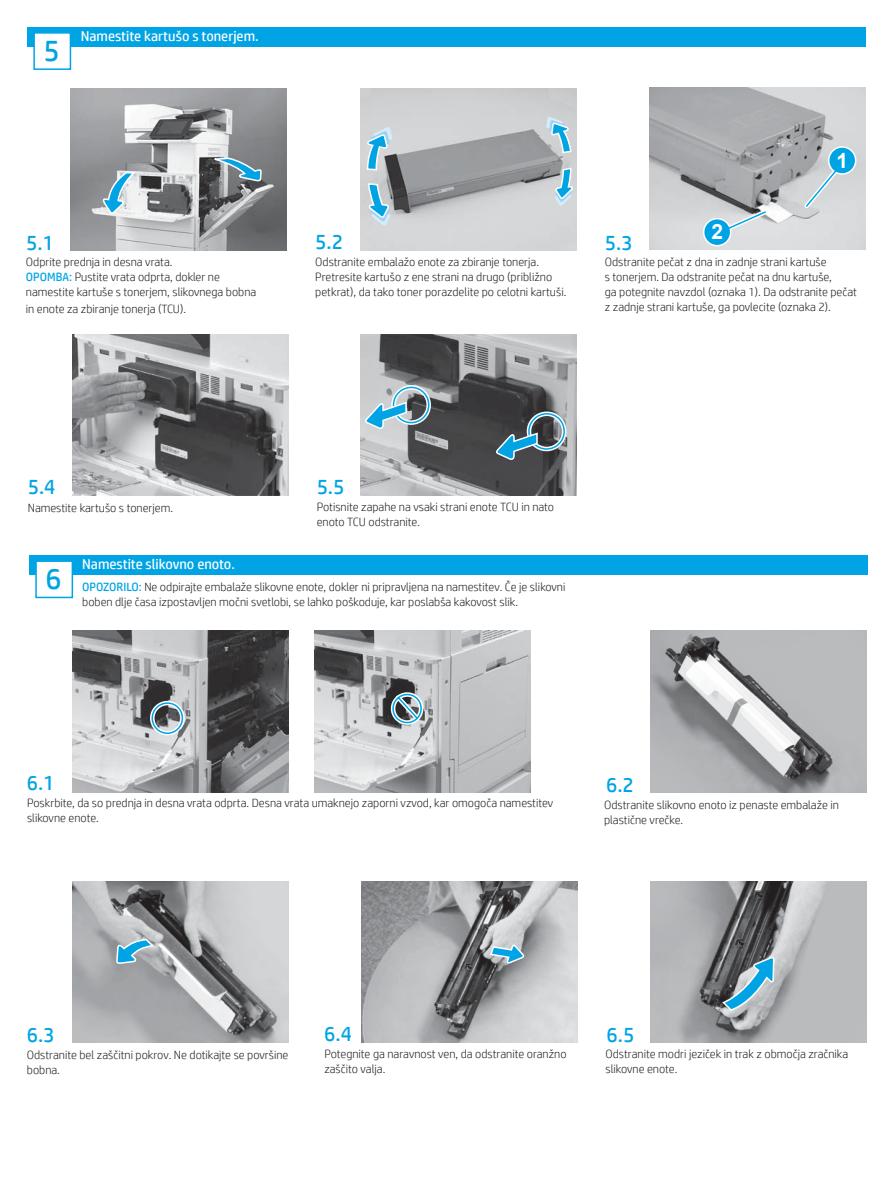
<style>
.page{position:relative;width:893px;height:1188px;background:#fff}
.page>*{position:absolute;margin:0;border:0;box-sizing:border-box;transform-origin:0 0}
.t1{font:30px "HP Simplified";color:#00a4e4}
.t2{font:21px "HP Simplified";color:#00a4e4}
.t3{font:14.25px "HP Simplified";color:#fff}
.t4{font:300 12px/15px "HP Simplified";color:#231f20}
.s1{font-weight:400;color:#00a4e4}
</style>
<div class="page">
<img style="left:650px;top:87px;width:216px;height:162px">
<div style="left:829px;top:147px;width:27px;height:27px;background:#00a4e4;border-radius:50%"></div>
<div style="left:828px;top:146px;width:28px;height:29px;border:2px solid #fff;border-radius:50%"></div>
<div style="left:704px;top:219px;width:27px;height:27px;background:#00a4e4;border-radius:50%"></div>
<div style="left:703px;top:218px;width:28px;height:28px;border:2px solid #fff;border-radius:50%"></div>
<div style="left:29px;top:555px;width:838px;height:20px;background:#00a4e4"></div>
<div style="left:35px;top:560px;width:38px;height:38px;background:#fff;border:2px solid #00a4e4"></div>
<div style="left:27px;top:27px;width:838px;height:19px;background:#00a4e4"></div>
<div style="left:33px;top:32px;width:38px;height:38px;background:#fff;border:2px solid #00a4e4"></div>
<img style="left:73px;top:334px;width:216px;height:162px">
<img style="left:360px;top:334px;width:216px;height:162px">
<svg style="left:363px;top:383px;width:206px;height:77px;background:#6b777d"></svg>
<img style="left:314px;top:631px;width:216px;height:161px">
<svg style="left:389px;top:690px;width:37px;height:37px"></svg>
<img style="left:650px;top:631px;width:216px;height:161px">
<img style="left:72px;top:881px;width:216px;height:162px">
<svg style="left:116px;top:938px;width:39px;height:27px"></svg>
<img style="left:361px;top:881px;width:216px;height:162px">
<svg style="left:489px;top:943px;width:35px;height:23px"></svg>
<img style="left:650px;top:881px;width:216px;height:162px">
<svg style="left:722px;top:956px;width:53px;height:58px;background:#769bab"></svg>
<img style="left:72px;top:631px;width:216px;height:161px">
<div style="left:150px;top:701px;width:35px;height:35px;border:4px solid #fff;border-radius:50%"></div>
<div style="left:151px;top:702px;width:32px;height:32px;border:2px solid #00a4e4;border-radius:50%"></div>
<img style="left:360px;top:88px;width:216px;height:162px">
<svg style="left:367px;top:182px;width:24px;height:44px"></svg>
<svg style="left:365px;top:127px;width:28px;height:44px"></svg>
<svg style="left:554px;top:167px;width:19px;height:39px"></svg>
<svg style="left:546px;top:117px;width:26px;height:37px"></svg>
<img style="left:71px;top:88px;width:216px;height:162px">
<svg style="left:101px;top:171px;width:35px;height:43px"></svg>
<svg style="left:205px;top:157px;width:57px;height:25px"></svg>
<svg style="left:800px;top:152px;width:45px;height:60px;background:#b3cad4"></svg>
<svg style="left:712px;top:206px;width:59px;height:33px"></svg>
<h1 class="t1" style="left:44px;top:31px;width:18px">5</h1>
<p class="t3" style="left:81px;top:27px;width:179px">Namestite kartušo s tonerjem.</p>
<h2 class="t2" style="left:26px;top:229px;width:29px">5.1</h2>
<h2 class="t2" style="left:315px;top:228px;width:29px">5.2</h2>
<h2 class="t2" style="left:605px;top:229px;width:29px">5.3</h2>
<p class="t4" style="left:26px;top:254px;width:232px">Odprite prednja in desna vrata.<br><span class="s1">OPOMBA:</span> Pustite vrata odprta, dokler ne namestite kartuše s tonerjem, slikovnega bobna</p>
<p class="t4" style="left:26px;top:301px;width:162px">in enote za zbiranje tonerja (TCU).</p>
<p class="t4" style="left:315px;top:254px;width:253px">Odstranite embalažo enote za zbiranje tonerja.<br>Pretresite kartušo z ene strani na drugo (približno petkrat), da tako toner porazdelite po celotni kartuši.</p>
<p class="t4" style="left:605px;top:254px;width:254px">Odstranite pečat z dna in zadnje strani kartuše<br>s tonerjem. Da odstranite pečat na dnu kartuše,<br>ga potegnite navzdol (oznaka 1). Da odstranite pečat z zadnje strani kartuše, ga povlecite (oznaka 2).</p>
<h2 class="t2" style="left:28px;top:473px;width:29px">5.4</h2>
<h2 class="t2" style="left:317px;top:472px;width:29px">5.5</h2>
<p class="t4" style="left:28px;top:500px;width:147px">Namestite kartušo s tonerjem.</p>
<p class="t4" style="left:317px;top:499px;width:239px">Potisnite zapahe na vsaki strani enote TCU in nato enoto TCU odstranite.</p>
<p class="t3" style="left:82px;top:555px;width:154px">Namestite slikovno enoto.</p>
<p class="t4" style="left:82px;top:579px;width:485px"><span class="s1">OPOZORILO:</span> Ne odpirajte embalaže slikovne enote, dokler ni pripravljena na namestitev. Če je slikovni boben dlje časa izpostavljen močni svetlobi, se lahko poškoduje, kar poslabša kakovost slik.</p>
<h1 class="t1" style="left:45px;top:559px;width:18px">6</h1>
<h2 class="t2" style="left:27px;top:769px;width:29px">6.1</h2>
<h2 class="t2" style="left:606px;top:771px;width:29px">6.2</h2>
<p class="t4" style="left:27px;top:795px;width:528px">Poskrbite, da so prednja in desna vrata odprta. Desna vrata umaknejo zaporni vzvod, kar omogoča namestitev slikovne enote.</p>
<p class="t4" style="left:604px;top:797px;width:236px">Odstranite slikovno enoto iz penaste embalaže in plastične vrečke.</p>
<h2 class="t2" style="left:27px;top:1021px;width:29px">6.3</h2>
<h2 class="t2" style="left:324px;top:1020px;width:29px">6.4</h2>
<h2 class="t2" style="left:607px;top:1021px;width:29px">6.5</h2>
<p class="t4" style="left:27px;top:1047px;width:263px">Odstranite bel zaščitni pokrov. Ne dotikajte se površine bobna.</p>
<p class="t4" style="left:324px;top:1046px;width:244px">Potegnite ga naravnost ven, da odstranite oranžno zaščito valja.</p>
<p class="t4" style="left:605px;top:1046px;width:244px">Odstranite modri jeziček in trak z območja zračnika slikovne enote.</p>
</div>
